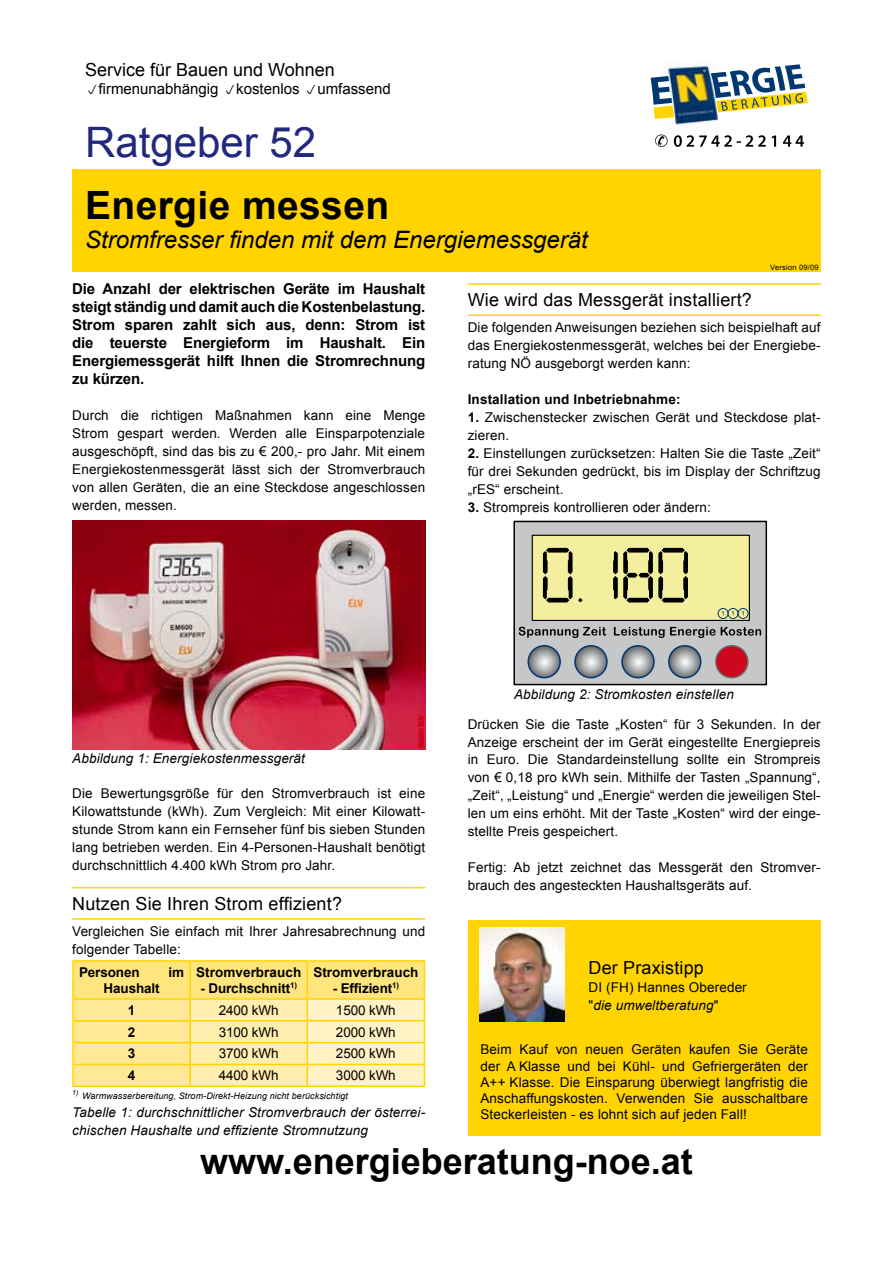
<style>
.page{position:relative;width:893px;height:1263px;background:#fff}
.page>*{position:absolute;margin:0;border:0;box-sizing:border-box;transform-origin:0 0}
.t1{font:42px "Arial";color:#22297d}
.t2{font:700 39px "Arial";letter-spacing:.01em;color:#000}
.t3{font:700 36px "Arial";color:#000}
.t4{font:italic 24px "Arial";color:#000}
.t5{font:18px "Arial";letter-spacing:.01em;color:#000}
.t6{font:700 15px/18px "Arial";letter-spacing:-.01em;color:#000;text-align:justify}
.t7{font:15px "Arial";color:#000}
.t8{font:13.5px/18px "Arial";letter-spacing:.01em;color:#000;text-align:justify}
.t9{font:italic 13.5px/18px "Arial";letter-spacing:.01em;color:#000}
.t10{font:700 13.5px "Arial";letter-spacing:.005em;color:#000}
.t11{font:italic 9px "Arial";letter-spacing:.01em;color:#000}
.t12{font:7.5px "Arial";letter-spacing:.03em;color:#000}
.s1{font-weight:700}
.s2{font-style:italic}
</style>
<div class="page">
<img style="left:663px;top:62px;width:56px;height:69px">
<svg style="left:655px;top:135px;width:13px;height:12px"></svg>
<svg style="left:674px;top:135px;width:92px;height:12px"></svg>
<svg style="left:772px;top:135px;width:4px;height:12px"></svg>
<svg style="left:783px;top:135px;width:21px;height:12px"></svg>
<svg style="left:651px;top:76px;width:23px;height:43px"></svg>
<svg style="left:711px;top:64px;width:97px;height:48px"></svg>
<hr style="left:72px;top:887px;width:353px;height:1px;background:#ffd400">
<hr style="left:72px;top:918px;width:353px;height:2px;background:#ffd400">
<hr style="left:72px;top:960px;width:118px;height:2px;background:#ffd400">
<hr style="left:72px;top:962px;width:2px;height:36px;background:#ffd400">
<hr style="left:190px;top:960px;width:117px;height:2px;background:#ffd400">
<hr style="left:307px;top:960px;width:118px;height:2px;background:#ffd400">
<hr style="left:72px;top:998px;width:118px;height:2px;background:#ffd400">
<hr style="left:72px;top:1000px;width:2px;height:20px;background:#ffd400">
<hr style="left:72px;top:1020px;width:118px;height:1px;background:#ffd400">
<hr style="left:72px;top:1021px;width:2px;height:21px;background:#ffd400">
<hr style="left:72px;top:1042px;width:118px;height:1px;background:#ffd400">
<hr style="left:72px;top:1043px;width:2px;height:21px;background:#ffd400">
<hr style="left:72px;top:1064px;width:118px;height:1px;background:#ffd400">
<hr style="left:72px;top:1065px;width:2px;height:20px;background:#ffd400">
<svg style="left:73px;top:961px;width:352px;height:124px;background:#ffe993"></svg>
<hr style="left:72px;top:1085px;width:118px;height:2px;background:#ffd400">
<hr style="left:190px;top:1085px;width:117px;height:2px;background:#ffd400">
<hr style="left:307px;top:1085px;width:118px;height:2px;background:#ffd400">
<hr style="left:468px;top:283px;width:353px;height:2px;background:#ffd400">
<hr style="left:468px;top:314px;width:353px;height:2px;background:#ffd400">
<div style="left:468px;top:920px;width:353px;height:215px;background:#ffd400"></div>
<div style="left:72px;top:170px;width:749px;height:102px;background:#ffd400"></div>
<img style="left:479px;top:928px;width:85px;height:93px">
<img style="left:72px;top:521px;width:353px;height:229px">
<svg style="left:417px;top:713px;width:9px;height:36px"></svg>
<div style="left:514px;top:521px;width:252px;height:163px;background:#c6c7c8"></div>
<div style="left:513px;top:521px;width:254px;height:164px;border:2px solid #000"></div>
<div style="left:532px;top:535px;width:217px;height:85px;background:#f4ef9f"></div>
<div style="left:532px;top:535px;width:218px;height:86px;border:1px solid #000"></div>
<svg style="left:528px;top:646px;width:32px;height:32px"></svg>
<div style="left:527px;top:645px;width:34px;height:33px;border:2px solid #003871;border-radius:50%"></div>
<svg style="left:575px;top:646px;width:32px;height:32px"></svg>
<div style="left:574px;top:645px;width:34px;height:33px;border:2px solid #003871;border-radius:50%"></div>
<svg style="left:622px;top:646px;width:32px;height:32px"></svg>
<div style="left:621px;top:645px;width:34px;height:33px;border:2px solid #003871;border-radius:50%"></div>
<svg style="left:669px;top:646px;width:32px;height:32px"></svg>
<div style="left:668px;top:645px;width:33px;height:33px;border:2px solid #003871;border-radius:50%"></div>
<div style="left:716px;top:646px;width:32px;height:32px;background:#cd071e;border-radius:50%"></div>
<div style="left:715px;top:645px;width:33px;height:33px;border:2px solid #fff;border-radius:50%"></div>
<svg style="left:519px;top:627px;width:242px;height:11px"></svg>
<div style="left:718px;top:608px;width:10px;height:11px;border:1px solid #003871;border-radius:50%"></div>
<div style="left:728px;top:608px;width:10px;height:11px;border:1px solid #003871;border-radius:50%"></div>
<div style="left:738px;top:608px;width:10px;height:11px;border:1px solid #003871;border-radius:50%"></div>
<svg style="left:543px;top:548px;width:145px;height:54px"></svg>
<h3 class="t5" style="left:85px;top:57px;width:251px">Service für Bauen und Wohnen</h3>
<p class="t7" style="left:99px;top:78px;width:294px">firmenunabhängig kostenlos umfassend</p>
<h1 class="t1" style="left:85px;top:115px;width:233px">Ratgeber 52</h1>
<h2 class="t2" style="left:85px;top:180px;width:306px">Energie messen</h2>
<h3 class="t4" style="left:85px;top:224px;width:504px">Stromfresser finden mit dem Energiemessgerät</h3>
<p class="t12" style="left:770px;top:262px;width:50px">Version 09/09</p>
<p class="t6" style="left:72px;top:280px;width:354px">Die Anzahl der elektrischen Geräte im Haushalt steigt ständig und damit auch die Kostenbelastung.<br>Strom sparen zahlt sich aus, denn: Strom ist die teuerste Energieform im Haushalt. Ein Energiemessgerät hilft Ihnen die Stromrechnung zu kürzen.</p>
<p class="t8" style="left:72px;top:406px;width:354px">Durch die richtigen Maßnahmen kann eine Menge Strom gespart werden. Werden alle Einsparpotenziale ausgeschöpft, sind das bis zu € 200,- pro Jahr. Mit einem Energiekostenmessgerät lässt sich der Stromverbrauch von allen Geräten, die an eine Steckdose angeschlossen werden, messen.</p>
<h3 class="t5" style="left:468px;top:288px;width:286px">Wie wird das Messgerät installiert?</h3>
<p class="t8" style="left:468px;top:319px;width:354px">Die folgenden Anweisungen beziehen sich beispielhaft auf das Energiekostenmessgerät, welches bei der Energiebe&shy;ratung NÖ ausgeborgt werden kann:</p>
<p class="t10" style="left:468px;top:391px;width:214px">Installation und Inbetriebnahme:</p>
<p class="t8" style="left:468px;top:409px;width:354px"><span class="s1">1.</span> Zwischenstecker zwischen Gerät und Steckdose plat&shy;zieren.</p>
<p class="t8" style="left:468px;top:445px;width:354px"><span class="s1">2.</span> Einstellungen zurücksetzen: Halten Sie die Taste „Zeit“ für drei Sekunden gedrückt, bis im Display der Schriftzug „rES“ erscheint.</p>
<p class="t8" style="left:468px;top:499px;width:245px"><span class="s1">3.</span> Strompreis kontrollieren oder ändern:</p>
<p class="t9" style="left:72px;top:750px;width:234px">Abbildung 1: Energiekostenmessgerät</p>
<p class="t8" style="left:72px;top:784px;width:354px">Die Bewertungsgröße für den Stromverbrauch ist eine Kilowattstunde (kWh). Zum Vergleich: Mit einer Kilowatt&shy;stunde Strom kann ein Fernseher fünf bis sieben Stunden lang betrieben werden. Ein 4-Personen-Haushalt benötigt durchschnittlich 4.400 kWh Strom pro Jahr.</p>
<h3 class="t5" style="left:72px;top:891px;width:271px">Nutzen Sie Ihren Strom effizient?</h3>
<p class="t8" style="left:72px;top:922px;width:354px">Vergleichen Sie einfach mit Ihrer Jahresabrechnung und folgender Tabelle:</p>
<p class="t10" style="left:79px;top:963px;width:62px">Personen</p>
<p class="t10" style="left:169px;top:963px;width:17px">im</p>
<p class="t10" style="left:104px;top:979px;width:58px">Haushalt</p>
<p class="t10" style="left:196px;top:963px;width:107px">Stromverbrauch</p>
<p class="t10" style="left:200px;top:979px;width:98px">- Durchschnitt<sup>1)</sup></p>
<p class="t10" style="left:313px;top:963px;width:107px">Stromverbrauch</p>
<p class="t10" style="left:333px;top:979px;width:68px">- Effizient<sup>1)</sup></p>
<p class="t10" style="left:128px;top:1001px;width:9px">1</p>
<p class="t8" style="left:219px;top:1001px;width:61px">2400 kWh</p>
<p class="t8" style="left:336px;top:1001px;width:61px">1500 kWh</p>
<p class="t10" style="left:128px;top:1023px;width:9px">2</p>
<p class="t8" style="left:219px;top:1023px;width:61px">3100 kWh</p>
<p class="t8" style="left:336px;top:1023px;width:61px">2000 kWh</p>
<p class="t10" style="left:128px;top:1045px;width:9px">3</p>
<p class="t8" style="left:219px;top:1045px;width:61px">3700 kWh</p>
<p class="t8" style="left:336px;top:1045px;width:61px">2500 kWh</p>
<p class="t10" style="left:128px;top:1067px;width:9px">4</p>
<p class="t8" style="left:219px;top:1067px;width:61px">4400 kWh</p>
<p class="t8" style="left:336px;top:1067px;width:61px">3000 kWh</p>
<p class="t11" style="left:72px;top:1090px;width:277px"><sup>1)</sup> Warmwasserbereitung, Strom-Direkt-Heizung nicht berücksichtigt</p>
<p class="t9" style="left:72px;top:1103px;width:354px">Tabelle 1: durchschnittlicher Stromverbrauch der österrei&shy;chischen Haushalte und effiziente Stromnutzung</p>
<p class="t9" style="left:514px;top:685px;width:221px">Abbildung 2: Stromkosten einstellen</p>
<p class="t8" style="left:468px;top:715px;width:354px">Drücken Sie die Taste „Kosten“ für 3 Sekunden. In der Anzeige erscheint der im Gerät eingestellte Energiepreis in Euro. Die Standardeinstellung sollte ein Strompreis von € 0,18 pro kWh sein. Mithilfe der Tasten „Spannung“, „Zeit“, „Leistung“ und „Energie“ werden die jeweiligen Stel&shy;len um eins erhöht. Mit der Taste „Kosten“ wird der einge&shy;stellte Preis gespeichert.</p>
<p class="t8" style="left:468px;top:859px;width:354px">Fertig: Ab jetzt zeichnet das Messgerät den Stromver&shy;brauch des angesteckten Haushaltsgeräts auf.</p>
<h3 class="t5" style="left:588px;top:956px;width:117px">Der Praxistipp</h3>
<p class="t8" style="left:588px;top:978px;width:160px">DI (FH) Hannes Obereder "<span class="s2">die umweltberatung</span>"</p>
<p class="t8" style="left:480px;top:1042px;width:329px;line-height:16.2px">Beim Kauf von neuen Geräten kaufen Sie Geräte der A Klasse und bei Kühl- und Gefriergeräten der A++ Klasse. Die Einsparung überwiegt langfristig die Anschaffungskosten. Verwenden Sie ausschaltbare Steckerleisten - es lohnt sich auf jeden Fall!</p>
<h3 class="t3" style="left:200px;top:1138px;width:494px">www.energieberatung-noe.at</h3>
</div>
